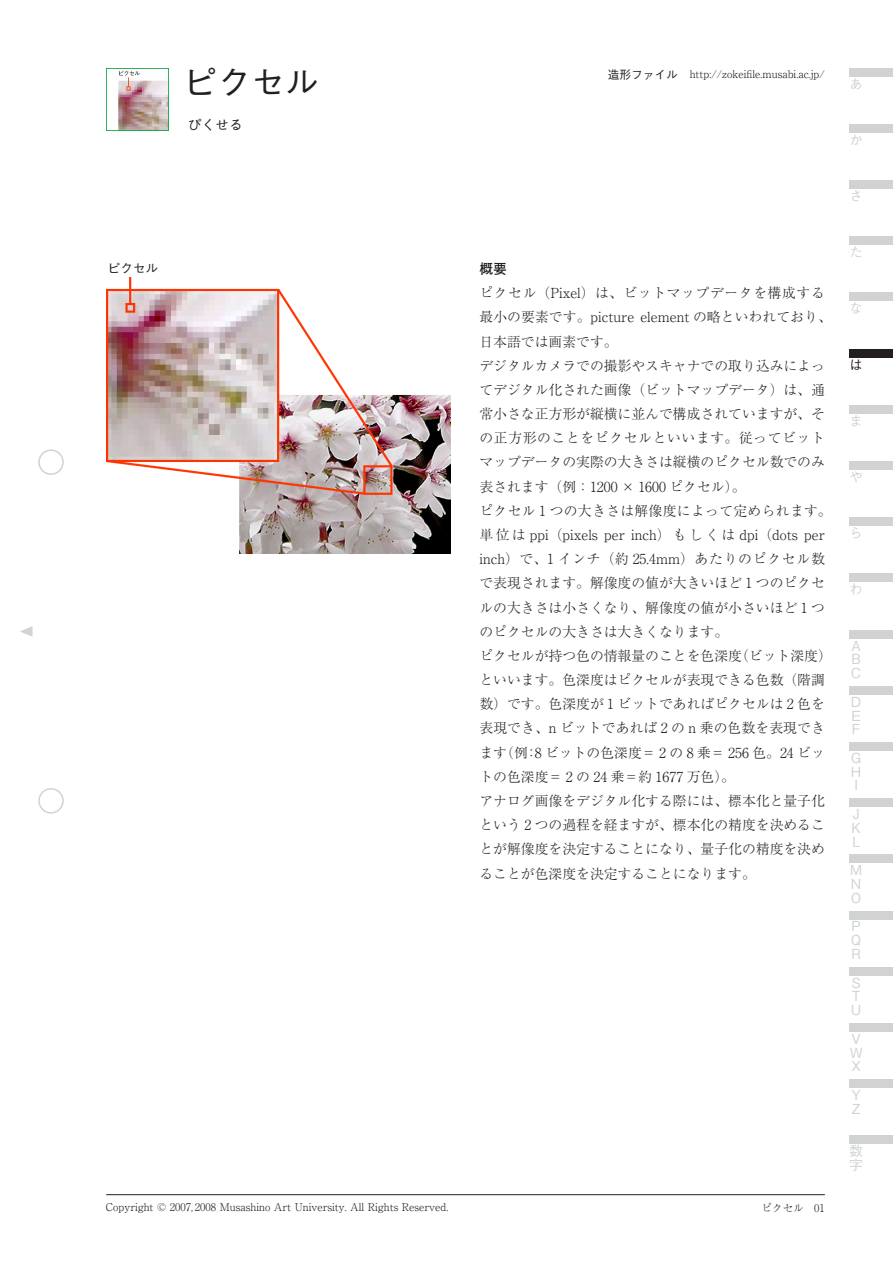
<style>
.page{position:relative;width:893px;height:1263px;background:#fff}
.page>*{position:absolute;margin:0;border:0;box-sizing:border-box;transform-origin:0 0}
.t1{font:500 34.05px "Gothic BBB Pro";color:#231f20}
.t2{font:300 13.8px/24.2px "Ryumin Pro";color:#231f20}
.t3{font:500 13.8px/13.8px "Gothic BBB Pro";color:#d1d2d4;text-align:justify}
.t4{font:500 13.8px "Gothic BBB Pro";color:#231f20}
.t5{font:700 13.8px "Futo Go B101 Pro";color:#231f20}
.t6{font:500 12.75px "Gothic BBB Pro";color:#231f20}
.t7{font:300 10.65px "Ryumin Pro";color:#231f20}
.s1{font-family:"Gothic BBB Pro";font-weight:500;font-size:11.7px}
</style>
<div class="page">
<div style="left:38px;top:449px;width:26px;height:26px;border:2px solid #d1d2d4;border-radius:50%"></div>
<div style="left:38px;top:788px;width:26px;height:25px;border:2px solid #d1d2d4;border-radius:50%"></div>
<svg style="left:20px;top:626px;width:13px;height:11px"></svg>
<div style="left:849px;top:1135px;width:44px;height:9px;background:#d1d2d4"></div>
<div style="left:849px;top:1079px;width:44px;height:9px;background:#d1d2d4"></div>
<div style="left:849px;top:1023px;width:44px;height:8px;background:#d1d2d4"></div>
<div style="left:849px;top:967px;width:44px;height:8px;background:#d1d2d4"></div>
<div style="left:849px;top:911px;width:44px;height:8px;background:#d1d2d4"></div>
<div style="left:849px;top:854px;width:44px;height:9px;background:#d1d2d4"></div>
<div style="left:849px;top:798px;width:44px;height:9px;background:#d1d2d4"></div>
<div style="left:849px;top:742px;width:44px;height:9px;background:#d1d2d4"></div>
<div style="left:849px;top:686px;width:44px;height:9px;background:#d1d2d4"></div>
<div style="left:849px;top:630px;width:44px;height:8px;background:#d1d2d4"></div>
<div style="left:849px;top:574px;width:44px;height:8px;background:#d1d2d4"></div>
<div style="left:849px;top:517px;width:44px;height:9px;background:#d1d2d4"></div>
<div style="left:849px;top:461px;width:44px;height:9px;background:#d1d2d4"></div>
<div style="left:849px;top:405px;width:44px;height:9px;background:#d1d2d4"></div>
<div style="left:849px;top:293px;width:44px;height:8px;background:#d1d2d4"></div>
<div style="left:849px;top:237px;width:44px;height:8px;background:#d1d2d4"></div>
<div style="left:849px;top:180px;width:44px;height:9px;background:#d1d2d4"></div>
<div style="left:849px;top:124px;width:44px;height:9px;background:#d1d2d4"></div>
<div style="left:849px;top:68px;width:44px;height:9px;background:#d1d2d4"></div>
<hr style="left:106px;top:1194px;width:719px;height:1px;background:#231f20">
<div style="left:849px;top:349px;width:44px;height:8px;background:#231f20"></div>
<img style="left:106px;top:277px;width:344px;height:277px">
<img style="left:106px;top:68px;width:62px;height:62px">
<p class="t1" style="left:183px;top:55px;width:138px">ピクセル</p>
<p class="t7" style="left:608px;top:66px;width:218px"><span class="s1">造形ファイル　</span>http://zokeifile.musabi.ac j p. /</p>
<p class="t3" style="left:849px;top:75px;width:13px">あ</p>
<p class="t4" style="left:188px;top:114px;width:57px">ぴくせる</p>
<p class="t3" style="left:849px;top:131px;width:14px">か</p>
<p class="t3" style="left:849px;top:187px;width:12px">さ</p>
<p class="t3" style="left:849px;top:244px;width:14px">た</p>
<p class="t6" style="left:107px;top:258px;width:53px">ピクセル</p>
<p class="t5" style="left:479px;top:258px;width:29px">概要</p>
<p class="t2" style="left:479px;top:280px;width:354px">ピクセル（Pixel）は、ビットマップデータを構成する最小の要素です。picture element の略といわれており、日本語では画素です。</p>
<p class="t2" style="left:479px;top:352px;width:347px;text-align:justify">デジタルカメラでの撮影やスキャナでの取り込みによってデジタル化された画像（ビットマップデータ）は、通常小さな正方形が縦横に並んで構成されていますが、その正方形のことをピクセルといいます。従ってビットマップデータの実際の大きさは縦横のピクセル数でのみ表されます（例：1200 × 1600 ピクセル。(</p>
<p class="t2" style="left:479px;top:497px;width:354px">ピクセル 1 つの大きさは解像度によって定められます。単位は ppi（pixels per inch）もしくは dpi（dots per inch）で、1 インチ（約 25.4mm）あたりのピクセル数で表現されます。解像度の値が大きいほど 1 つのピクセルの大きさは小さくなり、解像度の値が小さいほど 1 つのピクセルの大きさは大きくなります。</p>
<p class="t2" style="left:735px;top:643px;width:98px">（ビット深度(</p>
<p class="t2" style="left:479px;top:643px;width:264px">ピクセルが持つ色の情報量のことを色深度</p>
<p class="t2" style="left:479px;top:667px;width:347px">といいます。色深度はピクセルが表現できる色数（階調</p>
<p class="t2" style="left:479px;top:691px;width:347px">数）です。色深度が 1 ビットであればピクセルは 2 色を</p>
<p class="t2" style="left:479px;top:715px;width:347px">表現でき、n ビットであれば 2 の n 乗の色数を表現でき</p>
<p class="t2" style="left:524px;top:739px;width:302px">：8 ビットの色深度＝ 2 の 8 乗＝ 256 色。24 ビッ</p>
<p class="t2" style="left:500px;top:739px;width:29px">（例</p>
<p class="t2" style="left:479px;top:739px;width:257px">ます<br>トの色深度＝ 2 の 24 乗＝約 1677 万色。(</p>
<p class="t2" style="left:479px;top:788px;width:347px;text-align:justify">アナログ画像をデジタル化する際には、標本化と量子化という 2 つの過程を経ますが、標本化の精度を決めることが解像度を決定することになり、量子化の精度を決めることが色深度を決定することになります。</p>
<p class="t3" style="left:849px;top:300px;width:14px">な</p>
<p class="t4" style="left:849px;top:353px;width:14px">は</p>
<p class="t3" style="left:849px;top:412px;width:13px">ま</p>
<p class="t3" style="left:849px;top:468px;width:14px">や</p>
<p class="t3" style="left:849px;top:524px;width:13px">ら</p>
<p class="t3" style="left:849px;top:580px;width:14px">わ</p>
<p class="t3" style="left:851px;top:637px;width:12px">A B C</p>
<p class="t3" style="left:851px;top:693px;width:12px">D E F</p>
<p class="t3" style="left:851px;top:749px;width:12px">G H I</p>
<p class="t3" style="left:851px;top:805px;width:11px">J K L</p>
<p class="t3" style="left:850px;top:861px;width:14px">M N O</p>
<p class="t3" style="left:851px;top:918px;width:12px">P Q R</p>
<p class="t3" style="left:851px;top:974px;width:12px">S T U</p>
<p class="t3" style="left:850px;top:1030px;width:15px;text-align:left">V<br>W<br>X</p>
<p class="t3" style="left:851px;top:1086px;width:11px">Y<br>Z</p>
<p class="t3" style="left:849px;top:1142px;width:15px">数字</p>
<p class="t7" style="left:106px;top:1199px;width:344px">Copyright © 2007, 2008 Musashino Art University. All Rights Reserved.</p>
<p class="t7" style="left:761px;top:1199px;width:44px">ピクセル</p>
<p class="t7" style="left:814px;top:1199px;width:12px">01</p>
</div>
